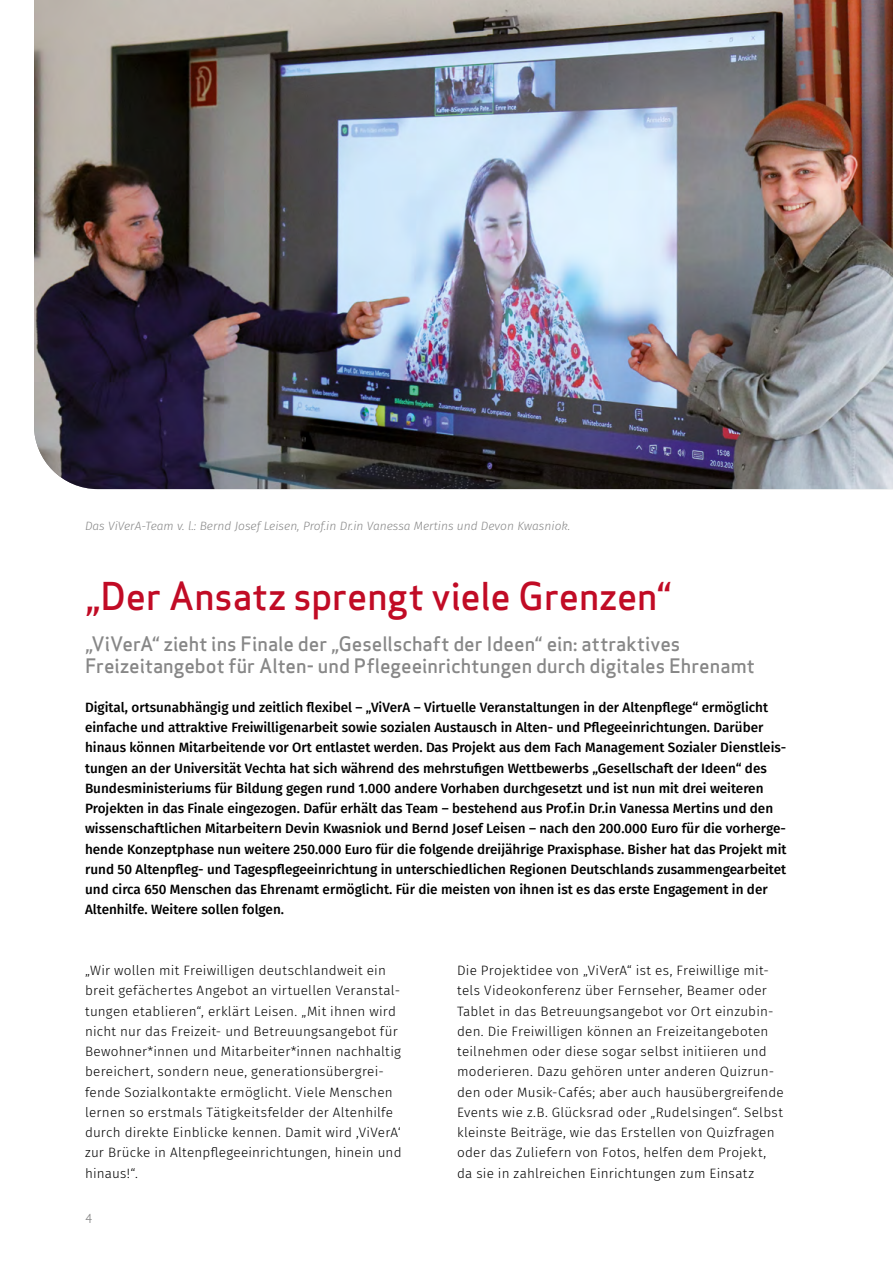
<style>
.page{position:relative;width:893px;height:1263px;background:#fff}
.page>*{position:absolute;margin:0;border:0;box-sizing:border-box;transform-origin:0 0}
.t1{font:500 37.5px "Apex Sans";letter-spacing:-.005em;color:#c10b25}
.t2{font:19.5px "Apex Sans Medium 2";color:#878787}
.t3{font:500 19.5px "Apex Sans";color:#878787}
.t4{font:300 13.5px/20.2px "Fira Sans";letter-spacing:.015em;color:#000}
.t5{font:13.5px/20.2px "Fira Sans Medium 2";color:#000}
.t6{font:500 13.5px/20.2px "Fira Sans";color:#000}
.t7{font:13.5px "Fira Sans Light 2";letter-spacing:.015em;color:#000}
.t8{font:italic 300 12px "Fira Sans";color:#878787}
.t9{font:12px "Apex Sans";color:#878787}
</style>
<div class="page">
<img style="left:34px;top:0;width:859px;height:489px">
<p class="t8" style="left:85px;top:517px;width:487px">Das ViVerA-Team v. l.: Bernd Josef Leisen, Prof.in Dr.in Vanessa Mertins und Devon Kwasniok.</p>
<h1 class="t1" style="left:85px;top:563px;width:588px">„Der Ansatz sprengt viele Grenzen“</h1>
<h2 class="t3" style="left:85px;top:626px;width:597px">„ViVerA“ zieht ins Finale der „Gesellschaft der Ideen“ ein: attraktives</h2>
<h2 class="t2" style="left:85px;top:649px;width:671px">Freizeitangebot für Alten- und Pflegeeinrichtungen durch digitales Ehrenamt</h2>
<p class="t5" style="left:85px;top:696px;width:685px">Digital, ortsunabhängig und zeitlich flexibel – „ViVerA – Virtuelle Veranstaltungen in der Altenpflege“ ermöglicht einfache und attraktive Freiwilligenarbeit sowie sozialen Austausch in Alten- und Pflegeeinrichtungen. Darüber</p>
<p class="t6" style="left:85px;top:737px;width:703px">hinaus können Mitarbeitende vor Ort entlastet werden. Das Projekt aus dem Fach Management Sozialer Dienstleis-</p>
<p class="t5" style="left:85px;top:757px;width:683px">tungen an der Universität Vechta hat sich während des mehrstufigen Wettbewerbs „Gesellschaft der Ideen“ des</p>
<p class="t6" style="left:85px;top:777px;width:680px">Bundesministeriums für Bildung gegen rund 1.000 andere Vorhaben durchgesetzt und ist nun mit drei weiteren</p>
<p class="t5" style="left:85px;top:798px;width:703px">Projekten in das Finale eingezogen. Dafür erhält das Team – bestehend aus Prof.in Dr.in Vanessa Mertins und den wissenschaftlichen Mitarbeitern Devin Kwasniok und Bernd Josef Leisen – nach den 200.000 Euro für die vorherge&shy;hende Konzeptphase nun weitere 250.000 Euro für die folgende dreijährige Praxisphase. Bisher hat das Projekt mit rund 50 Altenpfleg- und Tagespflegeeinrichtung in unterschiedlichen Regionen Deutschlands zusammengearbeitet</p>
<p class="t6" style="left:85px;top:879px;width:684px">und circa 650 Menschen das Ehrenamt ermöglicht. Für die meisten von ihnen ist es das erste Engagement in der<br>Altenhilfe. Weitere sollen folgen.</p>
<p class="t4" style="left:85px;top:960px;width:317px">„Wir wollen mit Freiwilligen deutschlandweit ein breit gefächertes Angebot an virtuellen Veranstal&shy;tungen etablieren“, erklärt Leisen. „Mit ihnen wird nicht nur das Freizeit- und Betreuungsangebot für Bewohner*innen und Mitarbeiter*innen nachhaltig bereichert, sondern neue, generationsübergrei&shy;fende Sozialkontakte ermöglicht. Viele Menschen lernen so erstmals Tätigkeitsfelder der Altenhilfe durch direkte Einblicke kennen. Damit wird ,ViVerA‘</p>
<p class="t7" style="left:85px;top:1143px;width:318px">zur Brücke in Altenpflegeeinrichtungen, hinein und</p>
<p class="t4" style="left:85px;top:1163px;width:54px">hinaus!“.</p>
<p class="t9" style="left:85px;top:1209px;width:9px">4</p>
<p class="t4" style="left:457px;top:960px;width:328px">Die Projektidee von „ViVerA“ ist es, Freiwillige mit&shy;tels Videokonferenz über Fernseher, Beamer oder Tablet in das Betreuungsangebot vor Ort einzubin&shy;den. Die Freiwilligen können an Freizeitangeboten teilnehmen oder diese sogar selbst initiieren und moderieren. Dazu gehören unter anderen Quizrun&shy;den oder Musik-Cafés; aber auch hausübergreifende Events wie z.B. Glücksrad oder „Rudelsingen“. Selbst kleinste Beiträge, wie das Erstellen von Quizfragen oder das Zuliefern von Fotos, helfen dem Projekt, da sie in zahlreichen Einrichtungen zum Einsatz</p>
</div>
